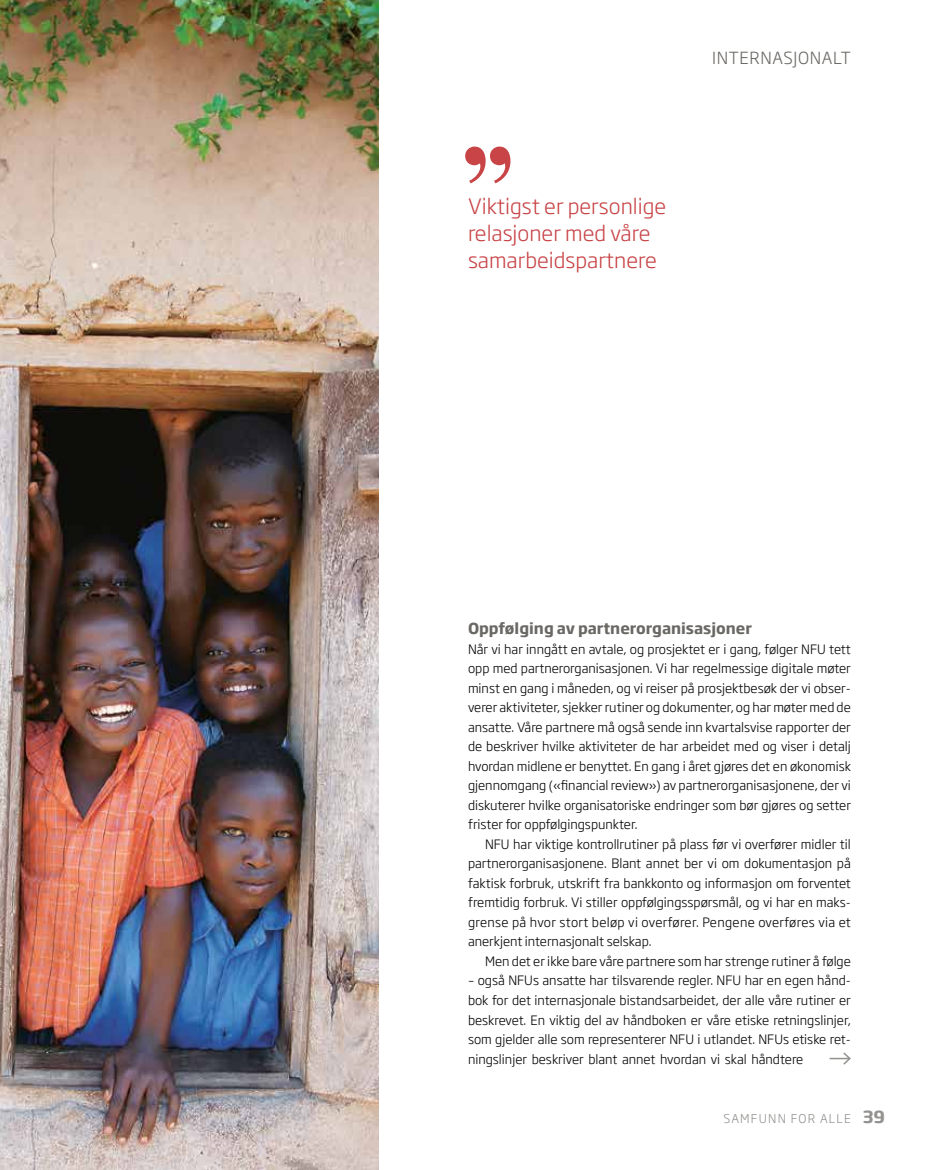
<style>
.page{position:relative;width:936px;height:1170px;background:#fff}
.page>*{position:absolute;margin:0;border:0;box-sizing:border-box;transform-origin:0 0}
.t1{font:300 21px/27px "Soho Gothic Std";color:#c84447}
.t2{font:300 16.5px "Soho Gothic Std";letter-spacing:.04em;color:#6a6864}
.t3{font:700 15px "Soho Gothic Std";color:#6a6864}
.t4{font:300 12.75px/19.5px "Soho Gothic Std";color:#000;text-align:justify}
.t5{font:300 12px "Soho Gothic Std";letter-spacing:.1em;color:#949290}
.s1{font-weight:700;font-size:16.5px}
</style>
<div class="page">
<img style="left:0;top:0;width:378px;height:1169px">
<svg style="left:465px;top:146px;width:45px;height:37px"></svg>
<hr style="left:829px;top:1057px;width:20px;height:2px;background:#949290">
<svg style="left:841px;top:1052px;width:10px;height:13px"></svg>
<p class="t2" style="left:712px;top:47px;width:140px">INTERNASJONALT</p>
<h1 class="t1" style="left:468px;top:193px;width:200px">Viktigst er personlige relasjoner med våre samarbeidspartnere</h1>
<p class="t3" style="left:468px;top:619px;width:285px">Oppfølging av partnerorganisasjoner</p>
<p class="t4" style="left:468px;top:639px;width:384px">Når vi har inngått en avtale, og prosjektet er i gang, følger NFU tett opp med partnerorganisasjonen. Vi har regelmessige digitale møter minst en gang i måneden, og vi reiser på prosjektbesøk der vi obser&shy;verer aktiviteter, sjekker rutiner og dokumenter, og har møter med de ansatte. Våre partnere må også sende inn kvartalsvise rapporter der de beskriver hvilke aktiviteter de har arbeidet med og viser i detalj hvordan midlene er benyttet. En gang i året gjøres det en økonomisk gjennomgang («financial review») av partnerorganisasjonene, der vi diskuterer hvilke organisatoriske endringer som bør gjøres og setter frister for oppfølgingspunkter.</p>
<p class="t4" style="left:468px;top:834px;width:384px;text-indent:17px">NFU har viktige kontrollrutiner på plass før vi overfører midler til partnerorganisasjonene. Blant annet ber vi om dokumentasjon på faktisk forbruk, utskrift fra bankkonto og informasjon om forventet fremtidig forbruk. Vi stiller oppfølgingsspørsmål, og vi har en maks&shy;grense på hvor stort beløp vi overfører. Pengene overføres via et anerkjent internasjonalt selskap.</p>
<p class="t4" style="left:485px;top:951px;width:367px">Men det er ikke bare våre partnere som har strenge rutiner å følge</p>
<p class="t4" style="left:468px;top:971px;width:384px">– også NFUs ansatte har tilsvarende regler. NFU har en egen hånd&shy;bok for det internasjonale bistandsarbeidet, der alle våre rutiner er beskrevet. En viktig del av håndboken er våre etiske retningslinjer, som gjelder alle som representerer NFU i utlandet. NFUs etiske ret&shy;ningslinjer beskriver blant annet hvordan vi skal håndtere</p>
<p class="t5" style="left:723px;top:1110px;width:163px">SAMFUNN FOR ALLE <span class="s1">39</span></p>
</div>
